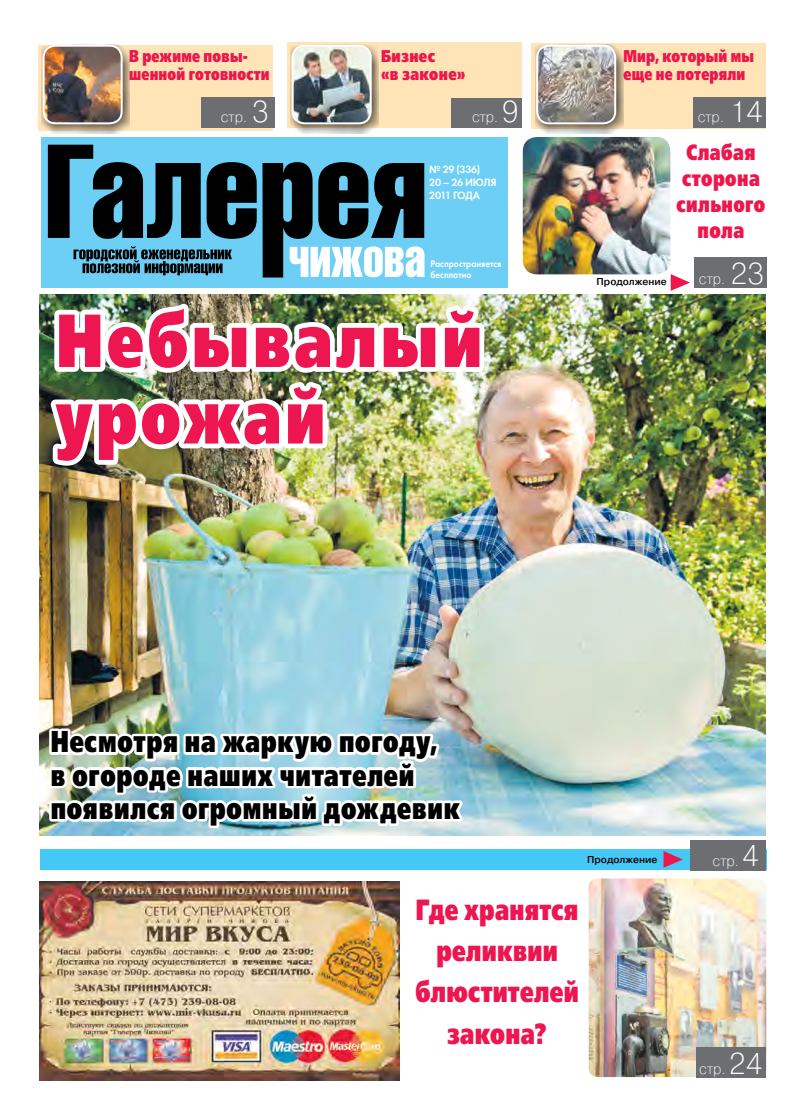
<style>
.page{position:relative;width:806px;height:1120px;background:#fff}
.page>*{position:absolute;margin:0;border:0;box-sizing:border-box;transform-origin:0 0}
.t1{font:74.8px/76.5px "Free Set Extra Bold C";letter-spacing:.065em;color:#ed1651;scale:.77 1}
.t2{font:30.1px/33.3px "Free Set Extra Bold C";letter-spacing:.035em;color:#000;scale:.74 1}
.t3{font:29.1px/41px "Free Set Extra Bold C";letter-spacing:.015em;color:#ed1651;text-align:center;scale:.74 1}
.t4{font:22px/26px "Free Set Extra Bold C";letter-spacing:.025em;color:#ed174c;text-align:center;scale:.75 1}
.t5{font:17px/18px "Free Set Extra Bold C";letter-spacing:.02em;color:#ed174c;scale:.74 1}
.t6{font:17px/18px "Free Set Extra Bold C";letter-spacing:.02em;color:#ed174c;scale:.78 1}
.t7{font:15px/15.3px "Free Set Extra Bold C";color:#ed174c;scale:.81 1}
.t8{font:14.6px "Pragmatica Light C";color:#fff}
.t9{font:11px/13px "Futura Demi C";letter-spacing:-.035em;color:#fff}
.t10{font:10px/11px "Futura Demi C";color:#fff;scale:.9 1}
.t11{font:700 10px "Pragmatica Light C";color:#000}
.s1{font-size:30px}
</style>
<div class="page">
<img style="left:39px;top:294px;width:726px;height:541px">
<div style="left:38px;top:45px;width:235px;height:85px;background:#ffe4b8"></div>
<div style="left:286px;top:43px;width:235px;height:85px;background:#ffe4b8"></div>
<img style="left:522px;top:137px;width:148px;height:137px">
<div style="left:41px;top:137px;width:466px;height:151px;background:#6dcff6"></div>
<svg style="left:48px;top:145px;width:376px;height:132px;fill:#000"></svg>
<svg style="left:289px;top:246px;width:135px;height:31px"></svg>
<svg style="left:73px;top:246px;width:159px;height:29px"></svg>
<div style="left:40px;top:849px;width:725px;height:21px;background:#44c8f5"></div>
<svg style="left:663px;top:851px;width:19px;height:17px"></svg>
<div style="left:201px;top:97px;width:73px;height:31px;background:#6d6e71"></div>
<div style="left:451px;top:98px;width:70px;height:30px;background:#6d6e71"></div>
<div style="left:41px;top:44px;width:89px;height:89px;background:#000;opacity:.67"></div>
<img style="left:44px;top:46px;width:78px;height:77px">
<div style="left:43px;top:45px;width:80px;height:79px;border:2px solid #fff;border-radius:12px"></div>
<div style="left:290px;top:44px;width:88px;height:89px;background:#000;opacity:.67"></div>
<img style="left:292px;top:46px;width:78px;height:77px">
<div style="left:291px;top:45px;width:80px;height:79px;border:2px solid #fff;border-radius:12px"></div>
<div style="left:531px;top:43px;width:234px;height:85px;background:#ffe4b8"></div>
<div style="left:534px;top:44px;width:89px;height:89px;background:#000;opacity:.67"></div>
<img style="left:537px;top:46px;width:77px;height:77px">
<div style="left:536px;top:45px;width:79px;height:79px;border:2px solid #fff;border-radius:12px"></div>
<div style="left:693px;top:97px;width:72px;height:31px;background:#6d6e71"></div>
<div style="left:693px;top:258px;width:72px;height:30px;background:#6d6e71"></div>
<div style="left:690px;top:840px;width:75px;height:30px;background:#6d6e71"></div>
<img style="left:40px;top:881px;width:359px;height:199px">
<svg style="left:670px;top:274px;width:19px;height:17px"></svg>
<img style="left:46px;top:726px;width:422px;height:105px">
<img style="left:588px;top:878px;width:177px;height:199px">
<div style="left:696px;top:1047px;width:69px;height:30px;background:#6d6e71"></div>
<img style="left:44px;top:294px;width:444px;height:176px">
<p class="t7" style="left:620px;top:45px;width:145px">Как отдохнуть<br>и не разориться?</p>
<p class="t6" style="left:381px;top:47px;width:110px">Бизнес<br>«в законе»</p>
<p class="t5" style="left:623px;top:47px;width:178px">Мир, который мы еще не потеряли</p>
<p class="t8" style="left:697px;top:109px;width:67px">стр. <span class="s1">14</span></p>
<p class="t5" style="left:129px;top:47px;width:191px">В режиме повы&shy;шенной готовности</p>
<p class="t8" style="left:221px;top:109px;width:50px">стр. <span class="s1">3</span></p>
<p class="t8" style="left:472px;top:109px;width:48px">стр. <span class="s1">9</span></p>
<p class="t9" style="left:429px;top:163px;width:69px">№ 29 (336)<br>20 – 26 июля<br>2011 года</p>
<p class="t10" style="left:430px;top:258px;width:80px">Распространяется бесплатно</p>
<h1 class="t1" style="left:56px;top:303px;width:554px">Небывалый урожай</h1>
<p class="t11" style="left:596px;top:276px;width:72px">Продолжение</p>
<p class="t4" style="left:676px;top:139px;width:120px">Слабая сторона сильного пола</p>
<p class="t8" style="left:698px;top:270px;width:67px">стр. <span class="s1">23</span></p>
<p class="t2" style="left:51px;top:725px;width:554px">Несмотря на жаркую погоду,<br>в огороде наших читателей появился огромный дождевик</p>
<p class="t11" style="left:587px;top:854px;width:72px">Продолжение</p>
<p class="t3" style="left:415px;top:890px;width:222px">Где хранятся реликвии блюстителей закона?</p>
<p class="t8" style="left:712px;top:853px;width:48px">стр. <span class="s1">4</span></p>
<p class="t8" style="left:698px;top:1061px;width:65px">стр. <span class="s1">24</span></p>
</div>
